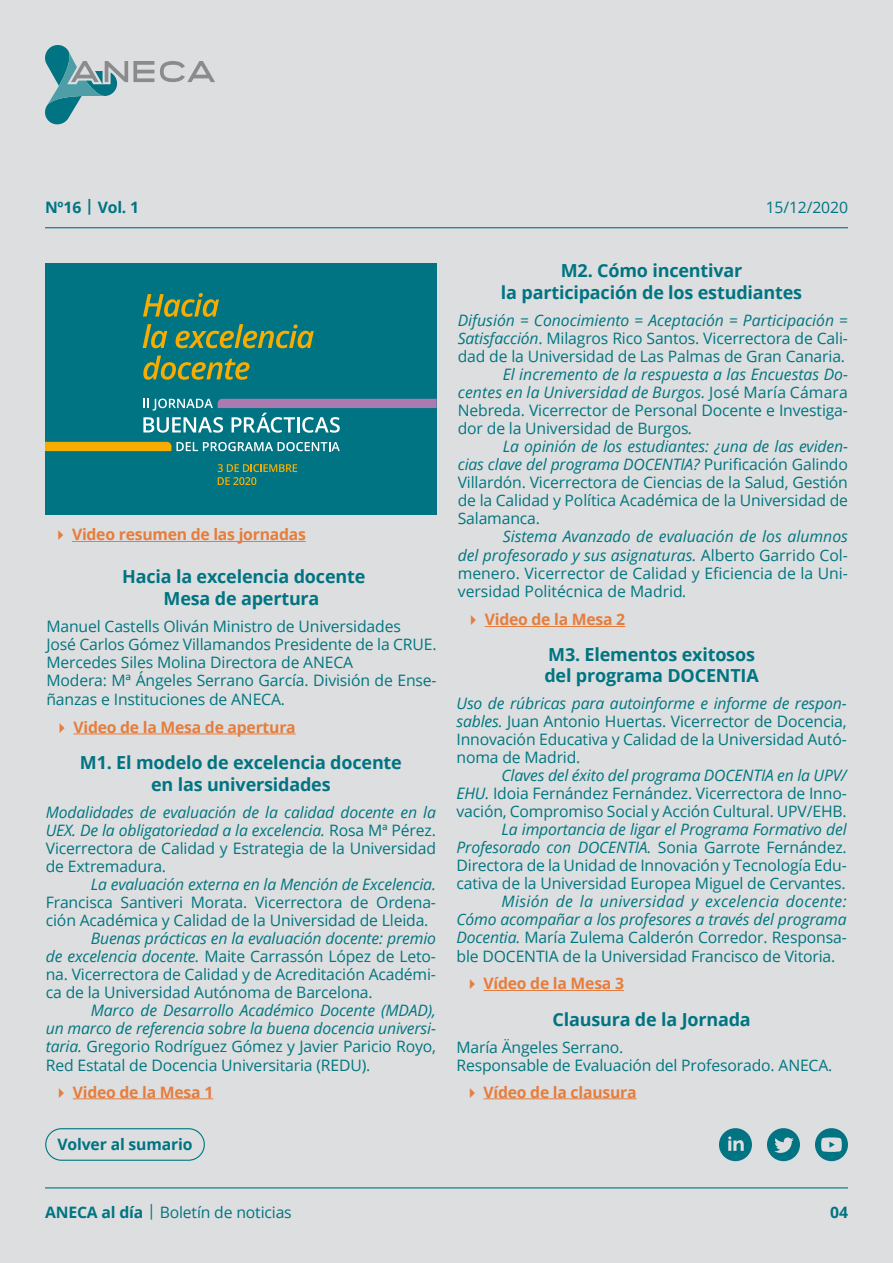
<style>
.page{position:relative;width:893px;height:1263px;background:#dddedf}
.page>*{position:absolute;margin:0;border:0;box-sizing:border-box;transform-origin:0 0}
.t1{font:700 18px/21.6px "Open Sans";letter-spacing:-.01em;color:#007482;text-align:center}
.t2{font:15.75px/18px "Open Sans";letter-spacing:-.01em;color:#007681;text-align:justify}
.t3{font:italic 15.75px/18.3px "Open Sans";letter-spacing:-.01em;color:#007681;text-align:justify}
.t4{font:700 15.75px "Open Sans";letter-spacing:-.015em;color:#e67d3d}
.t5{font:15.75px "Open Sans";letter-spacing:-.01em;color:#007482}
.t6{font:700 15.75px "Open Sans";letter-spacing:-.01em;color:#007482}
.s1{font-style:normal}
.s2{font-style:italic}
.s3{font-weight:700}
</style>
<div class="page">
<hr style="left:45px;top:227px;width:803px;height:1px;background:#007482">
<svg style="left:160px;top:61px;width:55px;height:21px"></svg>
<svg style="left:45px;top:45px;width:109px;height:80px"></svg>
<hr style="left:45px;top:1187px;width:803px;height:1px;background:#007482">
<svg style="left:767px;top:1128px;width:33px;height:33px"></svg>
<svg style="left:719px;top:1128px;width:33px;height:33px"></svg>
<svg style="left:815px;top:1128px;width:33px;height:33px"></svg>
<div style="left:45px;top:1128px;width:160px;height:33px;border:1px solid #007681;border-radius:16px"></div>
<hr style="left:73px;top:1098px;width:140px;height:1px;background:#e67d3d">
<hr style="left:483px;top:990px;width:141px;height:1px;background:#e67d3d">
<hr style="left:485px;top:626px;width:140px;height:1px;background:#e67d3d">
<hr style="left:483px;top:1098px;width:154px;height:1px;background:#e67d3d">
<hr style="left:73px;top:733px;width:223px;height:1px;background:#e67d3d">
<div style="left:45px;top:263px;width:392px;height:252px;background:#007482"></div>
<hr style="left:72px;top:541px;width:234px;height:1px;background:#e67d3d">
<svg style="left:45px;top:442px;width:295px;height:9px"></svg>
<svg style="left:143px;top:399px;width:294px;height:34px"></svg>
<svg style="left:143px;top:293px;width:76px;height:24px"></svg>
<svg style="left:143px;top:324px;width:24px;height:24px"></svg>
<svg style="left:176px;top:324px;width:138px;height:24px"></svg>
<svg style="left:143px;top:356px;width:107px;height:24px"></svg>
<svg style="left:218px;top:464px;width:79px;height:21px"></svg>
<p class="t6" style="left:45px;top:196px;width:96px">Nº16 | Vol. 1</p>
<p class="t5" style="left:766px;top:196px;width:84px">15/12/2020</p>
<p class="t4" style="left:72px;top:523px;width:235px">Video resumen de las jornadas</p>
<p class="t1" style="left:122px;top:565px;width:245px">Hacia la excelencia docente<br>Mesa de apertura</p>
<p class="t2" style="left:46px;top:617px;width:392px;text-align:left">Manuel Castells Oliván Ministro de Universidades<br>José Carlos Gómez Villamandos Presidente de la CRUE.<br>Mercedes Siles Molina Directora de ANECA<br>Modera: Mª Ángeles Serrano García. División de Ense&shy;ñanzas e Instituciones de ANECA.</p>
<p class="t4" style="left:73px;top:716px;width:224px">Video de la Mesa de apertura</p>
<p class="t1" style="left:80px;top:751px;width:323px">M1. El modelo de excelencia docente en las universidades</p>
<p class="t3" style="left:46px;top:802px;width:392px">Modalidades de evaluación de la calidad docente en la UEX. De la obligatoriedad a la excelencia. <span class="s1">Rosa Mª Pérez.<br>Vicerrectora de Calidad y Estrategia de la Universidad de Extremadura.</span></p>
<p class="t3" style="left:91px;top:874px;width:347px">La evaluación externa en la Mención de Excelencia.</p>
<p class="t2" style="left:46px;top:892px;width:392px">Francisca Santiveri Morata. Vicerrectora de Ordena&shy;ción Académica y Calidad de la Universidad de Lleida.</p>
<p class="t2" style="left:46px;top:928px;width:392px;text-indent:45px"><span class="s2">Buenas prácticas en la evaluación docente: premio de excelencia docente.</span> Maite Carrassón López de Leto&shy;na. Vicerrectora de Calidad y de Acreditación Académi&shy;ca de la Universidad Autónoma de Barcelona.</p>
<p class="t3" style="left:46px;top:1000px;width:392px;text-indent:45px">Marco de Desarrollo Académico Docente (MDAD), un marco de referencia sobre la buena docencia universi&shy;taria. <span class="s1">Gregorio Rodríguez Gómez y Javier Paricio Royo, Red Estatal de Docencia Universitaria (REDU).</span></p>
<p class="t4" style="left:73px;top:1081px;width:142px">Video de la Mesa 1</p>
<p class="t6" style="left:57px;top:1133px;width:137px">Volver al sumario</p>
<p class="t1" style="left:501px;top:259px;width:303px">M2. Cómo incentivar<br>la participación de los estudiantes</p>
<p class="t2" style="left:458px;top:310px;width:392px"><span class="s2">Difusión = Conocimiento = Aceptación = Participación = Satisfacción</span>. Milagros Rico Santos. Vicerrectora de Cali&shy;dad de la Universidad de Las Palmas de Gran Canaria.</p>
<p class="t2" style="left:458px;top:364px;width:392px;text-indent:45px"><span class="s2">El incremento de la respuesta a las Encuestas Do&shy;centes en la Universidad de Burgos.</span> José María Cámara Nebreda. Vicerrector de Personal Docente e Investiga&shy;dor de la Universidad de Burgos<span class="s2">.</span></p>
<p class="t2" style="left:458px;top:436px;width:392px;text-indent:45px"><span class="s2">La opinión de los estudiantes: ¿una de las eviden&shy;cias clave del programa DOCENTIA?</span> Purificación Galindo Villardón. Vicerrectora de Ciencias de la Salud, Gestión de la Calidad y Política Académica de la Universidad de Salamanca.</p>
<p class="t2" style="left:458px;top:526px;width:392px;line-height:18.6px;text-indent:45px"><span class="s2">Sistema Avanzado de evaluación de los alumnos del profesorado y sus asignaturas.</span> Alberto Garrido Col&shy;menero. Vicerrector de Calidad y Eficiencia de la Uni&shy;versidad Politécnica de Madrid<span class="s2">.</span></p>
<p class="t4" style="left:485px;top:608px;width:142px">Video de la Mesa 2</p>
<p class="t1" style="left:544px;top:643px;width:216px;text-align:left">M3. Elementos exitosos del programa DOCENTIA</p>
<p class="t2" style="left:456px;top:694px;width:392px"><span class="s2">Uso de rúbricas para autoinforme e informe de respon&shy;sables.</span> Juan Antonio Huertas. Vicerrector de Docencia, Innovación Educativa y Calidad de la Universidad Autó&shy;noma de Madrid.</p>
<p class="t2" style="left:456px;top:766px;width:392px;text-indent:45px"><span class="s2">Claves del éxito del programa DOCENTIA en la UPV/ EHU.</span> Idoia Fernández Fernández. Vicerrectora de Inno&shy;vación, Compromiso Social y Acción Cultural. UPV/EHB.</p>
<p class="t2" style="left:456px;top:820px;width:392px;text-indent:45px"><span class="s2">La importancia de ligar el Programa Formativo del Profesorado con DOCENTIA.</span> Sonia Garrote Fernández.<br>Directora de la Unidad de Innovación y Tecnología Edu&shy;cativa de la Universidad Europea Miguel de Cervantes.</p>
<p class="t3" style="left:456px;top:892px;width:392px;text-indent:45px">Misión de la universidad y excelencia docente:<br>Cómo acompañar a los profesores a través del programa Docentia. <span class="s1">María Zulema Calderón Corredor. Responsa&shy;ble DOCENTIA de la Universidad Francisco de Vitoria.</span></p>
<p class="t4" style="left:483px;top:972px;width:142px">Vídeo de la Mesa 3</p>
<p class="t1" style="left:552px;top:1008px;width:200px">Clausura de la Jornada</p>
<p class="t2" style="left:456px;top:1037px;width:377px">María Ängeles Serrano.<br>Responsable de Evaluación del Profesorado. ANECA.</p>
<p class="t4" style="left:483px;top:1081px;width:155px">Vídeo de la clausura</p>
<p class="t5" style="left:45px;top:1201px;width:248px"><span class="s3">ANECA al día</span> | Boletín de noticias</p>
<p class="t6" style="left:830px;top:1201px;width:19px">04</p>
</div>
